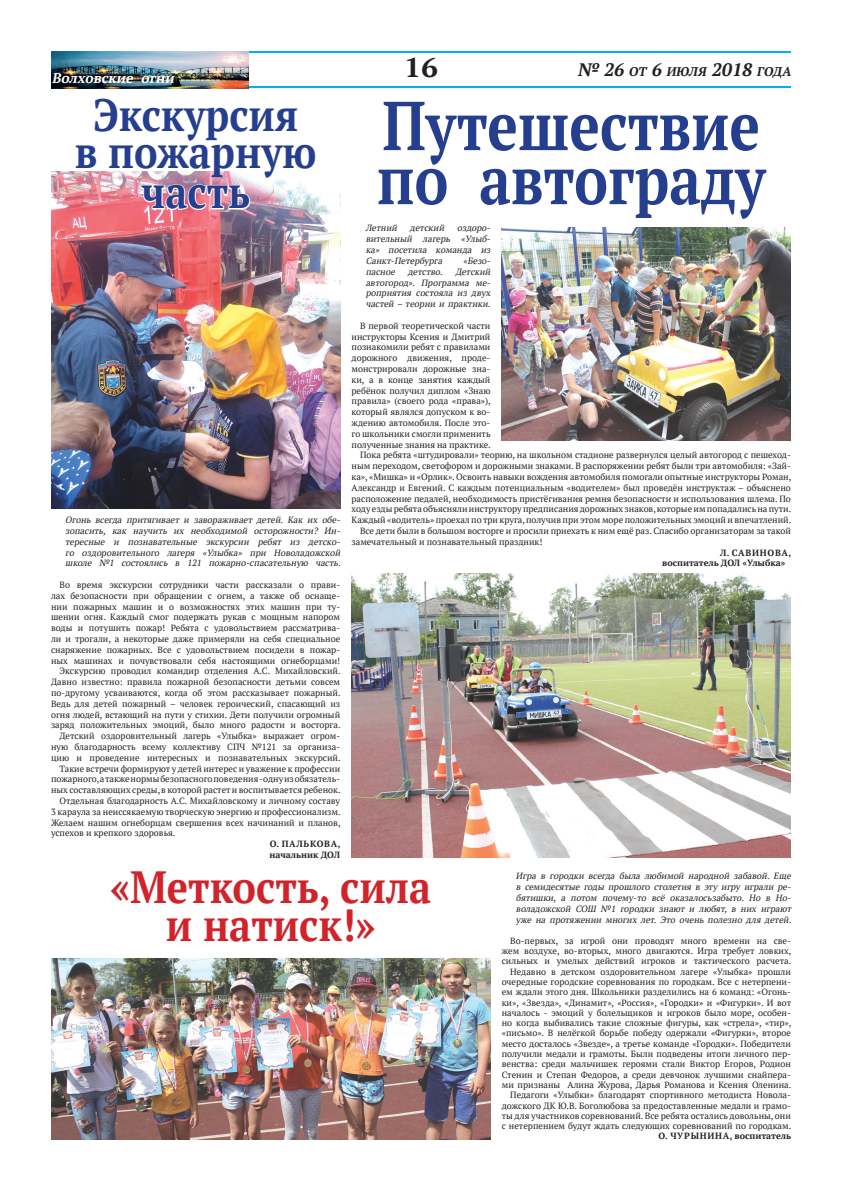
<style>
.page{position:relative;width:842px;height:1191px;background:#fff}
.page>*{position:absolute;margin:0;border:0;box-sizing:border-box;transform-origin:0 0}
.t1{font:700 69px/54px "PT Serif";color:#253f8e;scale:.83 1}
.t2{font:700 45px/38.5px "PT Serif";color:#253f8e;text-align:center;scale:.88 1}
.t3{font:700 45px/38px "PT Serif";color:#d1232a;text-align:center;scale:.88 1}
.t4{font:700 27px "PT Serif";color:#231f20;scale:1.11 1}
.t5{font:italic 700 14px "PT Serif";color:#fff}
.t6{font:italic 700 12.6px "PT Serif";color:#231f20}
.t7{font:9px/10.3px "PT Serif";color:#231f20;text-align:right}
.t8{font:italic 9px/10.8px "PT Serif";color:#231f20;text-align:justify}
.t9{font:700 9px/10.8px "PT Serif";color:#231f20}
.s1{font-size:18px}
</style>
<div class="page">
<img style="left:351px;top:573px;width:440px;height:284px">
<img style="left:502px;top:227px;width:289px;height:214px">
<img style="left:51px;top:171px;width:289px;height:338px">
<img style="left:51px;top:958px;width:439px;height:182px">
<svg style="left:139px;top:183px;width:113px;height:28px"></svg>
<hr style="left:51px;top:51px;width:740px;height:2px;background:#00aeef">
<hr style="left:51px;top:86px;width:740px;height:2px;background:#00aeef">
<img style="left:51px;top:51px;width:198px;height:37px">
<h3 class="t5" style="left:52px;top:69px;width:127px">Волховские огни</h3>
<h2 class="t2" style="left:75px;top:96px;width:276px">Экскурсия<br>в пожарную часть</h2>
<p class="t8" style="left:65px;top:514px;width:279px">Огонь всегда притягивает и завораживает детей. Как их обе&shy;зопасить, как научить их необходимой осторожности? Ин&shy;тересные и познавательные экскурсии ребят из детско&shy;го оздоровительного лагеря «Улыбка» при Новоладожской школе №1 состоялись в 121 пожарно-спасательную часть.</p>
<p class="t7" style="left:60px;top:579px;width:282px">Во время экскурсии сотрудники части рассказали о прави-</p>
<p class="t7" style="left:51px;top:590px;width:291px">лах безопасности при обращении с огнем, а также об оснаще-</p>
<p class="t7" style="left:51px;top:601px;width:291px">нии пожарных машин и о возможностях этих машин при ту-</p>
<p class="t7" style="left:51px;top:612px;width:291px">шении огня. Каждый смог подержать рукав с мощным напором</p>
<p class="t7" style="left:51px;top:622px;width:291px">воды и потушить пожар! Ребята с удовольствием рассматрива-</p>
<p class="t7" style="left:51px;top:633px;width:291px">ли и трогали, а некоторые даже примеряли на себя специальное</p>
<p class="t7" style="left:51px;top:644px;width:291px">снаряжение пожарных. Все с удовольствием посидели в пожар-</p>
<p class="t7" style="left:51px;top:655px;width:291px">ных машинах и почувствовали себя настоящими огнеборцами!</p>
<p class="t7" style="left:60px;top:666px;width:282px">Экскурсию проводил командир отделения А.С. Михайловский.</p>
<p class="t7" style="left:51px;top:676px;width:291px">Давно известно: правила пожарной безопасности детьми совсем</p>
<p class="t7" style="left:51px;top:687px;width:291px">по-другому усваиваются, когда об этом рассказывает пожарный.</p>
<p class="t7" style="left:51px;top:698px;width:291px">Ведь для детей пожарный – человек героический, спасающий из</p>
<p class="t7" style="left:51px;top:709px;width:291px">огня людей, встающий на пути у стихии. Дети получили огромный</p>
<p class="t7" style="left:51px;top:720px;width:291px">заряд положительных эмоций, было много радости и восторга.</p>
<p class="t7" style="left:60px;top:730px;width:282px">Детский оздоровительный лагерь «Улыбка» выражает огром-</p>
<p class="t7" style="left:51px;top:741px;width:291px">ную благодарность всему коллективу СПЧ №121 за организа-</p>
<p class="t7" style="left:51px;top:752px;width:291px">цию и проведение интересных и познавательных экскурсий.</p>
<p class="t7" style="left:60px;top:763px;width:282px">Такие встречи формируют у детей интерес и уважение к профессии</p>
<p class="t7" style="left:51px;top:774px;width:291px">пожарного, а также нормы безопасного поведения - одну из обязатель-</p>
<p class="t7" style="left:51px;top:784px;width:291px">ных составляющих среды, в которой растет и воспитывается ребенок.</p>
<p class="t7" style="left:60px;top:795px;width:282px">Отдельная благодарность А.С. Михайловскому и личному составу</p>
<p class="t7" style="left:51px;top:806px;width:291px">3 караула за неиссякаемую творческую энергию и профессионализм.</p>
<p class="t7" style="left:51px;top:817px;width:291px">Желаем нашим огнеборцам свершения всех начинаний и планов,</p>
<p class="t7" style="left:51px;top:828px;width:126px">успехов и крепкого здоровья.</p>
<p class="t9" style="left:269px;top:838px;width:73px">О. ПАЛЬКОВА, начальник ДОЛ</p>
<h3 class="t4" style="left:404px;top:50px;width:32px">16</h3>
<h3 class="t6" style="left:577px;top:63px;width:218px"><span class="s1">№ 26</span> от <span class="s1">6</span> июля <span class="s1">2018</span> года</h3>
<h1 class="t1" style="left:377px;top:98px;width:470px">Путешествие по автограду</h1>
<p class="t8" style="left:366px;top:223px;width:128px">Летний детский оздоро&shy;вительный лагерь «Улыб&shy;ка» посетила команда из Санкт-Петербурга</p>
<p class="t8" style="left:366px;top:255px;width:128px;text-indent:97px">«Безо&shy;пасное детство. Детский автогород». Программа ме&shy;роприятия состояла из двух частей – теории и практики.</p>
<p class="t7" style="left:360px;top:320px;width:132px">В первой теоретической части</p>
<p class="t7" style="left:351px;top:331px;width:140px">инструкторы Ксения и Дмитрий</p>
<p class="t7" style="left:351px;top:342px;width:140px">познакомили ребят с правилами</p>
<p class="t7" style="left:351px;top:353px;width:140px">дорожного движения, проде-</p>
<p class="t7" style="left:351px;top:363px;width:140px">монстрировали дорожные зна-</p>
<p class="t7" style="left:351px;top:374px;width:140px">ки, а в конце занятия каждый</p>
<p class="t7" style="left:351px;top:385px;width:140px">ребёнок получил диплом «Знаю</p>
<p class="t7" style="left:351px;top:396px;width:141px">правила» (своего рода «права»),</p>
<p class="t7" style="left:351px;top:407px;width:140px">который являлся допуском к во-</p>
<p class="t7" style="left:351px;top:417px;width:140px">ждению автомобиля. После это-</p>
<p class="t7" style="left:351px;top:428px;width:141px">го школьники смогли применить</p>
<p class="t7" style="left:351px;top:439px;width:141px">полученные знания на практике.</p>
<p class="t7" style="left:360px;top:450px;width:432px">Пока ребята «штудировали» теорию, на школьном стадионе развернулся целый автогород с пешеход-</p>
<p class="t7" style="left:351px;top:461px;width:441px">ным переходом, светофором и дорожными знаками. В распоряжении ребят были три автомобиля: «Зай-</p>
<p class="t7" style="left:351px;top:471px;width:441px">ка», «Мишка» и «Орлик». Освоить навыки вождения автомобиля помогали опытные инструкторы Роман,</p>
<p class="t7" style="left:351px;top:482px;width:441px">Александр и Евгений. С каждым потенциальным «водителем» был проведён инструктаж – объяснено</p>
<p class="t7" style="left:351px;top:493px;width:441px">расположение педалей, необходимость пристёгивания ремня безопасности и использования шлема. По</p>
<p class="t7" style="left:351px;top:504px;width:441px">ходу езды ребята объясняли инструктору предписания дорожных знаков, которые им попадались на пути.</p>
<p class="t7" style="left:351px;top:515px;width:441px">Каждый «водитель» проехал по три круга, получив при этом море положительных эмоций и впечатлений.</p>
<p class="t7" style="left:360px;top:525px;width:432px">Все дети были в большом восторге и просили приехать к ним ещё раз. Спасибо организаторам за такой</p>
<p class="t7" style="left:351px;top:536px;width:192px">замечательный и познавательный праздник!</p>
<p class="t9" style="left:662px;top:547px;width:131px;text-indent:58px">Л. САВИНОВА, воспитатель ДОЛ «Улыбка»</p>
<h2 class="t3" style="left:110px;top:868px;width:366px">«Меткость, сила и натиск!»</h2>
<p class="t8" style="left:516px;top:870px;width:279px">Игра в городки всегда была любимой народной забавой. Еще в семидесятые годы прошлого столетия в эту игру играли ре&shy;бятишки, а потом почему-то всё оказалосьзабыто. Но в Но&shy;воладожской СОШ №1 городки знают и любят, в них играют уже на протяжении многих лет. Это очень полезно для детей.</p>
<p class="t7" style="left:502px;top:935px;width:291px">Во-первых, за игрой они проводят много времени на све&shy;жем воздухе, во-вторых, много двигаются. Игра требует ловких, сильных и умелых действий игроков и тактического расчета.<br>Недавно в детском оздоровительном лагере «Улыбка» прошли очередные городские соревнования по городкам. Все с нетерпени&shy;ем ждали этого дня. Школьники разделились на 6 команд: «Огонь&shy;ки», «Звезда», «Динамит», «Россия», «Городки» и «Фигурки». И вот началось - эмоций у болельщиков и игроков было море, особен&shy;но когда выбивались такие сложные фигуры, как «стрела», «тир», «письмо». В нелёгкой борьбе победу одержали «Фигурки», второе место досталось «Звезде», а третье команде «Городки». Победители получили медали и грамоты. Были подведены итоги личного пер&shy;венства: среди мальчишек героями стали Виктор Егоров, Родион Стенин и Степан Федоров, а среди девчонок лучшими снайпера&shy;ми признаны Алина Журова, Дарья Романова и Ксения Оленина.<br>Педагоги «Улыбки» благодарят спортивного методиста Новола&shy;дожского ДК Ю.В. Боголюбова за предоставленные медали и грамо&shy;ты для участников соревнований. Все ребята остались довольны, они с нетерпением будут ждать следующих соревнований по городкам.</p>
<p class="t9" style="left:658px;top:1130px;width:134px">О. ЧУРЫНИНА, воспитатель</p>
</div>
